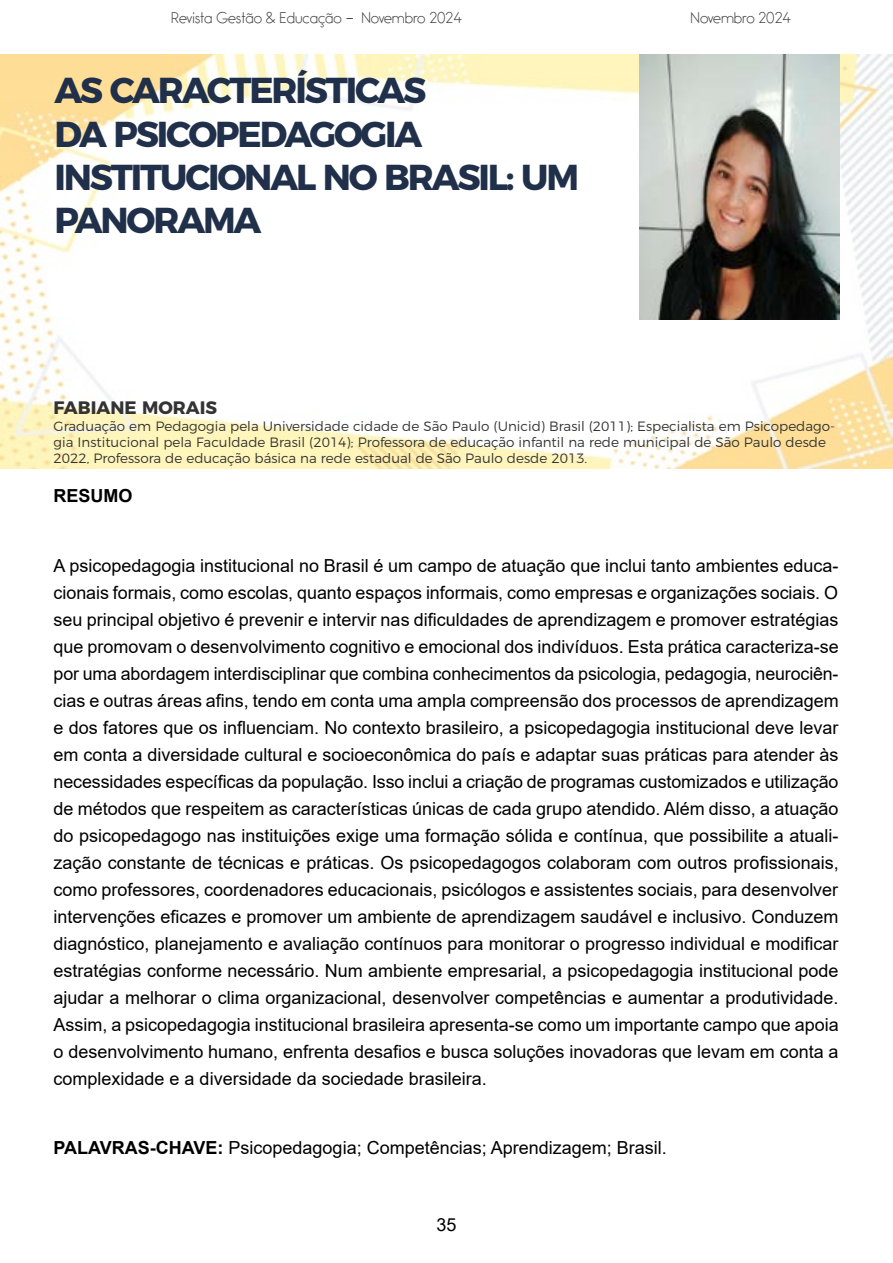
<style>
.page{position:relative;width:893px;height:1263px;background:#fff}
.page>*{position:absolute;margin:0;border:0;box-sizing:border-box;transform-origin:0 0}
.t1{font:700 36px/43.2px "Montserrat";letter-spacing:-.06em;color:#21304a}
.t2{font:18px/27px "Arial";color:#000;text-align:justify}
.t3{font:700 18px "Montserrat";color:#333}
.t4{font:700 18px "Arial";color:#000}
.t5{font:300 13.5px/16.2px "Montserrat";color:#333}
.t6{font:300 13.5px "Bambino";color:#404040}
.s1{font-weight:700}
</style>
<div class="page">
<img style="left:0;top:54px;width:893px;height:415px">
<img style="left:640px;top:54px;width:199px;height:266px">
<p class="t6" style="left:171px;top:11px;width:292px">Revista Gestão &amp; Educação – Novembro 2024</p>
<p class="t6" style="left:691px;top:11px;width:102px">Novembro 2024</p>
<h1 class="t1" style="left:54px;top:66px;width:526px">AS CARACTERÍSTICAS<br>DA PSICOPEDAGOGIA<br>INSTITUCIONAL NO BRASIL: UM<br>PANORAMA</h1>
<p class="t3" style="left:54px;top:393px;width:165px">FABIANE MORAIS</p>
<p class="t5" style="left:54px;top:417px;width:783px">Graduação em Pedagogia pela Universidade cidade de São Paulo (Unicid) Brasil (2011); Especialista em Psicopedago&shy;gia Institucional pela Faculdade Brasil (2014); Professora de educação infantil na rede municipal de São Paulo desde<br>2022, Professora de educação básica na rede estadual de São Paulo desde 2013.</p>
<p class="t4" style="left:54px;top:483px;width:81px">RESUMO</p>
<p class="t2" style="left:54px;top:552px;width:787px">A psicopedagogia institucional no Brasil é um campo de atuação que inclui tanto ambientes educa&shy;cionais formais, como escolas, quanto espaços informais, como empresas e organizações sociais. O seu principal objetivo é prevenir e intervir nas dificuldades de aprendizagem e promover estratégias que promovam o desenvolvimento cognitivo e emocional dos indivíduos. Esta prática caracteriza-se por uma abordagem interdisciplinar que combina conhecimentos da psicologia, pedagogia, neurociên&shy;cias e outras áreas afins, tendo em conta uma ampla compreensão dos processos de aprendizagem e dos fatores que os influenciam. No contexto brasileiro, a psicopedagogia institucional deve levar em conta a diversidade cultural e socioeconômica do país e adaptar suas práticas para atender às necessidades específicas da população. Isso inclui a criação de programas customizados e utilização de métodos que respeitem as características únicas de cada grupo atendido. Além disso, a atuação do psicopedagogo nas instituições exige uma formação sólida e contínua, que possibilite a atuali&shy;zação constante de técnicas e práticas. Os psicopedagogos colaboram com outros profissionais, como professores, coordenadores educacionais, psicólogos e assistentes sociais, para desenvolver intervenções eficazes e promover um ambiente de aprendizagem saudável e inclusivo. Conduzem diagnóstico, planejamento e avaliação contínuos para monitorar o progresso individual e modificar estratégias conforme necessário. Num ambiente empresarial, a psicopedagogia institucional pode ajudar a melhorar o clima organizacional, desenvolver competências e aumentar a produtividade.<br>Assim, a psicopedagogia institucional brasileira apresenta-se como um importante campo que apoia o desenvolvimento humano, enfrenta desafios e busca soluções inovadoras que levam em conta a complexidade e a diversidade da sociedade brasileira.</p>
<p class="t2" style="left:54px;top:1134px;width:615px"><span class="s1">PALAVRAS-CHAVE:</span> Psicopedagogia; Competências; Aprendizagem; Brasil.</p>
<p class="t2" style="left:436px;top:1211px;width:22px">35</p>
</div>
